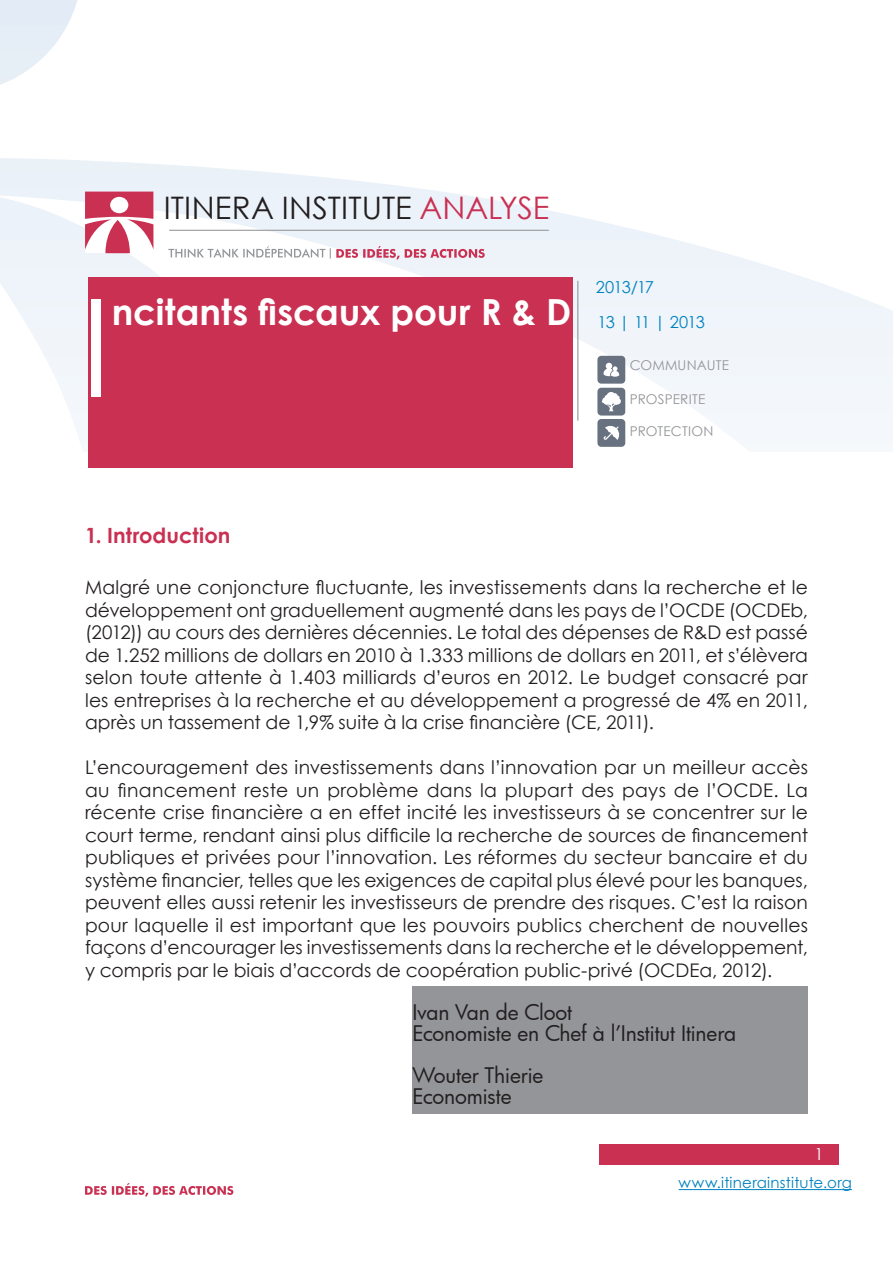
<style>
.page{position:relative;width:893px;height:1263px;background:#fff}
.page>*{position:absolute;margin:0;border:0;box-sizing:border-box;transform-origin:0 0}
.t1{font:136.2px "Century Gothic";color:#fff}
.t2{font:700 36px "Century Gothic";color:#fff}
.t3{font:31.05px "Century Gothic";letter-spacing:.005em;color:#231f20}
.t4{font:21px/21px "Futura";letter-spacing:-.01em;color:#231f20}
.t5{font:700 21px "Century Gothic";letter-spacing:.005em;color:#c93052}
.t6{font:18.75px/22.5px "Century Gothic";color:#231f20;text-align:justify}
.t7{font:16.5px "Century Gothic";letter-spacing:-.055em;color:#0082bf}
.t8{font:16.5px "Century Gothic";color:#fff}
.t9{font:15px "Century Gothic";letter-spacing:.015em;color:#0082bf}
.t10{font:13.5px "Century Gothic";letter-spacing:.015em;color:#939598}
.s1{color:#c93052}
</style>
<div class="page">
<div style="left:599px;top:1144px;width:240px;height:21px;background:#c93052"></div>
<svg style="left:0;top:0;width:893px;height:444px"></svg>
<hr style="left:679px;top:1189px;width:173px;height:1px;background:#0082bf">
<div style="left:88px;top:278px;width:485px;height:190px;background:#c93052"></div>
<hr style="left:577px;top:281px;width:1px;height:140px;background:#939598">
<svg style="left:85px;top:192px;width:68px;height:61px"></svg>
<hr style="left:169px;top:230px;width:380px;height:1px;background:#939598">
<svg style="left:168px;top:246px;width:317px;height:13px"></svg>
<svg style="left:597px;top:356px;width:28px;height:91px"></svg>
<svg style="left:85px;top:1183px;width:148px;height:13px"></svg>
<div style="left:412px;top:986px;width:396px;height:128px;background:#939598"></div>
<h3 class="t3" style="left:164px;top:186px;width:387px">ITINERA INSTITUTE <span class="s1">ANALYSE</span></h3>
<h1 class="t1" style="left:81px;top:252px;width:32px">I</h1>
<h2 class="t2" style="left:112px;top:284px;width:461px">ncitants fiscaux pour R &amp; D</h2>
<p class="t7" style="left:596px;top:275px;width:60px">2013/17</p>
<p class="t7" style="left:597px;top:311px;width:109px">13 | 11 | 2013</p>
<p class="t10" style="left:630px;top:355px;width:101px">COMMUNAUTE</p>
<p class="t10" style="left:630px;top:390px;width:77px">PROSPERITE</p>
<p class="t10" style="left:630px;top:421px;width:85px">PROTECTION</p>
<p class="t5" style="left:85px;top:519px;width:147px">1. Introduction</p>
<p class="t6" style="left:85px;top:576px;width:724px">Malgré une conjoncture fluctuante, les investissements dans la recherche et le développement ont graduellement augmenté dans les pays de l’OCDE (OCDEb, (2012)) au cours des dernières décennies. Le total des dépenses de R&amp;D est passé de 1.252 millions de dollars en 2010 à 1.333 millions de dollars en 2011, et s’élèvera selon toute attente à 1.403 milliards d’euros en 2012. Le budget consacré par les entreprises à la recherche et au développement a progressé de 4% en 2011, après un tassement de 1,9% suite à la crise financière (CE, 2011).</p>
<p class="t6" style="left:85px;top:756px;width:724px">L’encouragement des investissements dans l’innovation par un meilleur accès au financement reste un problème dans la plupart des pays de l’OCDE. La récente crise financière a en effet incité les investisseurs à se concentrer sur le court terme, rendant ainsi plus difficile la recherche de sources de financement publiques et privées pour l’innovation. Les réformes du secteur bancaire et du système financier, telles que les exigences de capital plus élevé pour les banques, peuvent elles aussi retenir les investisseurs de prendre des risques. C’est la raison pour laquelle il est important que les pouvoirs publics cherchent de nouvelles façons d’encourager les investissements dans la recherche et le développement, y compris par le biais d’accords de coopération public-privé (OCDEa, 2012).</p>
<p class="t4" style="left:412px;top:1001px;width:325px">Ivan Van de Cloot<br>Economiste en Chef à l’Institut Itinera</p>
<p class="t4" style="left:412px;top:1064px;width:133px">Wouter Thierie<br>Economiste</p>
<p class="t8" style="left:814px;top:1143px;width:11px">1</p>
<p class="t9" style="left:679px;top:1172px;width:175px">www.itinerainstitute.org</p>
</div>
